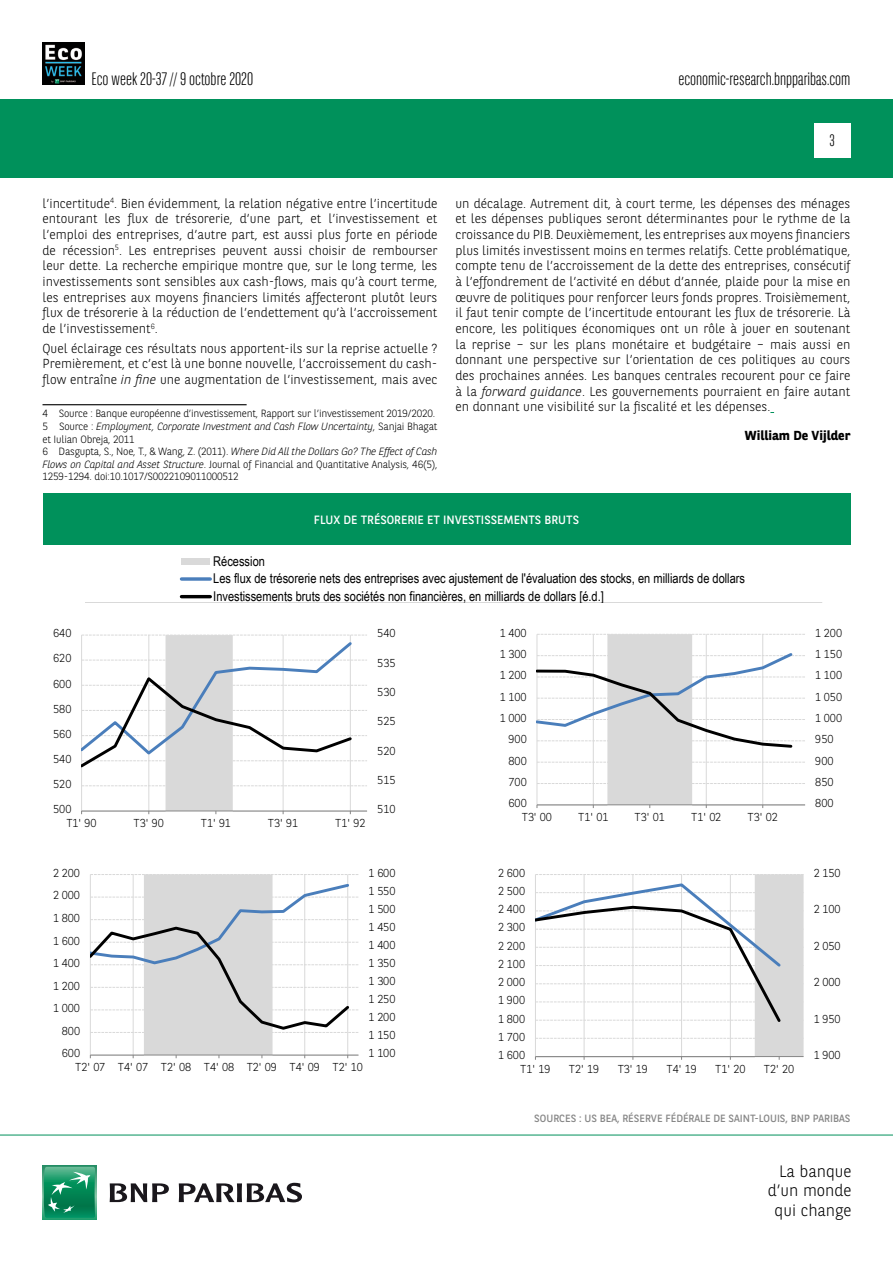
<style>
.page{position:relative;width:893px;height:1263px;background:#fff}
.page>*{position:absolute;margin:0;border:0;box-sizing:border-box;transform-origin:0 0}
.t1{font:300 18px "BNPP Sans Condensed";color:#000}
.t2{font:300 16.5px/19.8px "BNPP Sans";color:#000;text-align:right}
.t3{font:300 16.5px "BNPP Sans Condensed";color:#000}
.t4{font:13.5px/17.9px "Arial Narrow";letter-spacing:-.005em;color:#000}
.t5{font:300 13.05px/15.6px "BNPP Sans";color:#000;text-align:justify}
.t6{font:700 13.05px "BNPP Sans";color:#000}
.t7{font:12px "BNPP Sans";color:#fff}
.t8{font:300 11.55px "BNPP Sans";letter-spacing:.005em;color:#000}
.t9{font:300 10.5px/12.6px "BNPP Sans";letter-spacing:-.02em;color:#000}
.t10{font:10.5px "BNPP Sans";color:#878787}
.s1{font-style:italic}
</style>
<div class="page">
<div style="left:1px;top:99px;width:892px;height:78px;background:#00915b"></div>
<svg style="left:43px;top:1166px;width:53px;height:53px"></svg>
<svg style="left:44px;top:1167px;width:51px;height:51px;background:#26996e"></svg>
<svg style="left:110px;top:1183px;width:59px;height:19px"></svg>
<svg style="left:179px;top:1183px;width:123px;height:19px"></svg>
<hr style="left:0;top:1135px;width:893px;height:1px;background:#00915b">
<div style="left:814px;top:123px;width:36px;height:34px;background:#fff"></div>
<img style="left:43px;top:43px;width:42px;height:42px">
<hr style="left:43px;top:404px;width:204px;height:1px;background:#000">
<hr style="left:86px;top:608px;width:736px;height:1px;background:#868686">
<hr style="left:86px;top:603px;width:736px;height:1px;background:#868686">
<div style="left:181px;top:558px;width:29px;height:6px;background:#d9d9d9"></div>
<svg style="left:181px;top:577px;width:29px;height:4px"></svg>
<hr style="left:181px;top:595px;width:29px;height:3px;background:#000">
<div style="left:43px;top:493px;width:807px;height:52px;background:#00915b"></div>
<svg style="left:81px;top:770px;width:286px;height:42px"></svg>
<hr style="left:82px;top:810px;width:285px;height:1px;background:#868686">
<svg style="left:81px;top:635px;width:286px;height:135px"></svg>
<hr style="left:536px;top:634px;width:1px;height:171px;background:#d9d9d9">
<svg style="left:537px;top:634px;width:268px;height:172px"></svg>
<hr style="left:537px;top:804px;width:268px;height:1px;background:#868686">
<svg style="left:537px;top:651px;width:268px;height:98px"></svg>
<svg style="left:90px;top:874px;width:268px;height:182px;fill:#dedede"></svg>
<hr style="left:90px;top:1054px;width:268px;height:1px;background:#868686">
<svg style="left:90px;top:882px;width:268px;height:151px"></svg>
<svg style="left:535px;top:874px;width:269px;height:182px"></svg>
<hr style="left:535px;top:1056px;width:269px;height:1px;background:#868686">
<svg style="left:535px;top:881px;width:269px;height:143px"></svg>
<h1 class="t1" style="left:91px;top:67px;width:163px">Eco week 20-37 // 9 octobre 2020</h1>
<h1 class="t1" style="left:678px;top:67px;width:174px">economic-research.bnpparibas.com</h1>
<p class="t3" style="left:829px;top:130px;width:7px">3</p>
<p class="t5" style="left:43px;top:195px;width:396px">l’incertitude<sup>4</sup>. Bien évidemment, la relation négative entre l’incertitude entourant les flux de trésorerie, d’une part, et l’investissement et l’emploi des entreprises, d’autre part, est aussi plus forte en période de récession<sup>5</sup>. Les entreprises peuvent aussi choisir de rembourser leur dette. La recherche empirique montre que, sur le long terme, les investissements sont sensibles aux cash-flows, mais qu’à court terme, les entreprises aux moyens financiers limités affecteront plutôt leurs flux de trésorerie à la réduction de l’endettement qu’à l’accroissement de l’investissement<sup>6</sup>.</p>
<p class="t5" style="left:43px;top:340px;width:396px">Quel éclairage ces résultats nous apportent-ils sur la reprise actuelle ?<br>Premièrement, et c’est là une bonne nouvelle, l’accroissement du cash&shy;flow entraîne <span class="s1">in fine</span> une augmentation de l’investissement, mais avec</p>
<p class="t9" style="left:43px;top:407px;width:396px">4 Source : Banque européenne d’investissement, Rapport sur l’investissement 2019/2020.<br>5 Source : <span class="s1">Employment, Corporate Investment and Cash Flow Uncertainty</span>, Sanjai Bhagat et Iulian Obreja, 2011<br>6 Dasgupta, S., Noe, T., &amp; Wang, Z. (2011). <span class="s1">Where Did All the Dollars Go? The Effect of Cash Flows on Capital and Asset Structure</span>. Journal of Financial and Quantitative Analysis, 46(5), 1259-1294. doi:10.1017/S0022109011000512</p>
<p class="t5" style="left:455px;top:195px;width:396px">un décalage. Autrement dit, à court terme, les dépenses des ménages et les dépenses publiques seront déterminantes pour le rythme de la croissance du PIB. Deuxièmement, les entreprises aux moyens financiers plus limités investissent moins en termes relatifs. Cette problématique, compte tenu de l’accroissement de la dette des entreprises, consécutif à l’effondrement de l’activité en début d’année, plaide pour la mise en œuvre de politiques pour renforcer leurs fonds propres. Troisièmement, il faut tenir compte de l’incertitude entourant les flux de trésorerie. Là encore, les politiques économiques ont un rôle à jouer en soutenant la reprise – sur les plans monétaire et budgétaire – mais aussi en donnant une perspective sur l’orientation de ces politiques au cours des prochaines années. Les banques centrales recourent pour ce faire à la <span class="s1">forward guidance</span>. Les gouvernements pourraient en faire autant en donnant une visibilité sur la fiscalité et les dépenses.</p>
<p class="t6" style="left:745px;top:426px;width:107px">William De Vijlder</p>
<p class="t7" style="left:314px;top:511px;width:267px">FLUX DE TRÉSORERIE ET INVESTISSEMENTS BRUTS</p>
<p class="t4" style="left:213px;top:551px;width:533px">Récession<br>Les flux de trésorerie nets des entreprises avec ajustement de l'évaluation des stocks, en milliards de dollars<br>Investissements bruts des sociétés non financières, en milliards de dollars [é.d.]</p>
<p class="t8" style="left:53px;top:625px;width:20px">640</p>
<p class="t8" style="left:377px;top:625px;width:20px">540</p>
<p class="t8" style="left:500px;top:625px;width:28px">1 400</p>
<p class="t8" style="left:53px;top:650px;width:20px">620</p>
<p class="t8" style="left:377px;top:655px;width:20px">535</p>
<p class="t8" style="left:500px;top:646px;width:28px">1 300</p>
<p class="t8" style="left:53px;top:676px;width:20px">600</p>
<p class="t8" style="left:377px;top:684px;width:20px">530</p>
<p class="t8" style="left:500px;top:667px;width:28px">1 200</p>
<p class="t8" style="left:500px;top:689px;width:28px">1 100</p>
<p class="t8" style="left:53px;top:701px;width:20px">580</p>
<p class="t8" style="left:377px;top:713px;width:20px">525</p>
<p class="t8" style="left:500px;top:710px;width:28px">1 000</p>
<p class="t8" style="left:53px;top:726px;width:20px">560</p>
<p class="t8" style="left:508px;top:731px;width:20px">900</p>
<p class="t8" style="left:53px;top:751px;width:20px">540</p>
<p class="t8" style="left:377px;top:743px;width:20px">520</p>
<p class="t8" style="left:508px;top:753px;width:20px">800</p>
<p class="t8" style="left:53px;top:776px;width:20px">520</p>
<p class="t8" style="left:377px;top:772px;width:20px">515</p>
<p class="t8" style="left:508px;top:774px;width:20px">700</p>
<p class="t8" style="left:53px;top:801px;width:20px">500</p>
<p class="t8" style="left:66px;top:815px;width:32px">T1' 90</p>
<p class="t8" style="left:134px;top:815px;width:32px">T3' 90</p>
<p class="t8" style="left:201px;top:815px;width:32px">T1' 91</p>
<p class="t8" style="left:268px;top:815px;width:32px">T3' 91</p>
<p class="t8" style="left:335px;top:815px;width:32px">T1' 92</p>
<p class="t8" style="left:377px;top:801px;width:20px">510</p>
<p class="t8" style="left:508px;top:795px;width:20px">600</p>
<p class="t8" style="left:522px;top:809px;width:32px">T3' 00</p>
<p class="t8" style="left:578px;top:809px;width:32px">T1' 01</p>
<p class="t8" style="left:635px;top:809px;width:32px">T3' 01</p>
<p class="t8" style="left:691px;top:809px;width:32px">T1' 02</p>
<p class="t8" style="left:747px;top:809px;width:32px">T3' 02</p>
<p class="t8" style="left:53px;top:865px;width:28px">2 200</p>
<p class="t8" style="left:369px;top:865px;width:28px">1 600</p>
<p class="t8" style="left:498px;top:865px;width:28px">2 600</p>
<p class="t8" style="left:53px;top:887px;width:28px">2 000</p>
<p class="t8" style="left:369px;top:883px;width:28px">1 550</p>
<p class="t8" style="left:498px;top:883px;width:28px">2 500</p>
<p class="t8" style="left:53px;top:910px;width:28px">1 800</p>
<p class="t8" style="left:369px;top:901px;width:28px">1 500</p>
<p class="t8" style="left:369px;top:919px;width:28px">1 450</p>
<p class="t8" style="left:498px;top:901px;width:28px">2 400</p>
<p class="t8" style="left:498px;top:919px;width:28px">2 300</p>
<p class="t8" style="left:53px;top:932px;width:28px">1 600</p>
<p class="t8" style="left:369px;top:937px;width:28px">1 400</p>
<p class="t8" style="left:498px;top:938px;width:28px">2 200</p>
<p class="t8" style="left:53px;top:955px;width:28px">1 400</p>
<p class="t8" style="left:369px;top:955px;width:28px">1 350</p>
<p class="t8" style="left:498px;top:956px;width:28px">2 100</p>
<p class="t8" style="left:53px;top:978px;width:28px">1 200</p>
<p class="t8" style="left:369px;top:973px;width:28px">1 300</p>
<p class="t8" style="left:498px;top:974px;width:28px">2 000</p>
<p class="t8" style="left:53px;top:1000px;width:28px">1 000</p>
<p class="t8" style="left:369px;top:991px;width:28px">1 250</p>
<p class="t8" style="left:369px;top:1009px;width:28px">1 200</p>
<p class="t8" style="left:498px;top:992px;width:28px">1 900</p>
<p class="t8" style="left:498px;top:1010px;width:28px">1 800</p>
<p class="t8" style="left:62px;top:1023px;width:20px">800</p>
<p class="t8" style="left:369px;top:1027px;width:28px">1 150</p>
<p class="t8" style="left:498px;top:1029px;width:28px">1 700</p>
<p class="t8" style="left:62px;top:1045px;width:20px">600</p>
<p class="t8" style="left:369px;top:1045px;width:28px">1 100</p>
<p class="t8" style="left:498px;top:1047px;width:28px">1 600</p>
<p class="t8" style="left:75px;top:1059px;width:289px">T2' 07 T4' 07 T2' 08 T4' 08 T2' 09 T4' 09 T2' 10</p>
<p class="t8" style="left:520px;top:1061px;width:32px">T1' 19</p>
<p class="t8" style="left:569px;top:1061px;width:32px">T2' 19</p>
<p class="t8" style="left:618px;top:1061px;width:32px">T3' 19</p>
<p class="t8" style="left:666px;top:1061px;width:32px">T4' 19</p>
<p class="t8" style="left:715px;top:1061px;width:32px">T1' 20</p>
<p class="t8" style="left:764px;top:1061px;width:32px">T2' 20</p>
<p class="t8" style="left:815px;top:625px;width:28px">1 200</p>
<p class="t8" style="left:815px;top:646px;width:28px">1 150</p>
<p class="t8" style="left:815px;top:667px;width:28px">1 100</p>
<p class="t8" style="left:815px;top:689px;width:28px">1 050</p>
<p class="t8" style="left:815px;top:710px;width:28px">1 000</p>
<p class="t8" style="left:815px;top:731px;width:20px">950</p>
<p class="t8" style="left:815px;top:753px;width:20px">900</p>
<p class="t8" style="left:815px;top:774px;width:20px">850</p>
<p class="t8" style="left:815px;top:795px;width:20px">800</p>
<p class="t8" style="left:814px;top:865px;width:28px">2 150</p>
<p class="t8" style="left:814px;top:901px;width:28px">2 100</p>
<p class="t8" style="left:814px;top:938px;width:28px">2 050</p>
<p class="t8" style="left:814px;top:974px;width:28px">2 000</p>
<p class="t8" style="left:814px;top:1010px;width:28px">1 950</p>
<p class="t8" style="left:814px;top:1047px;width:28px">1 900</p>
<p class="t10" style="left:534px;top:1111px;width:318px">SOURCES : US BEA, RÉSERVE FÉDÉRALE DE SAINT-LOUIS, BNP PARIBAS</p>
<p class="t2" style="left:768px;top:1160px;width:85px">La banque d’un monde qui change</p>
</div>
